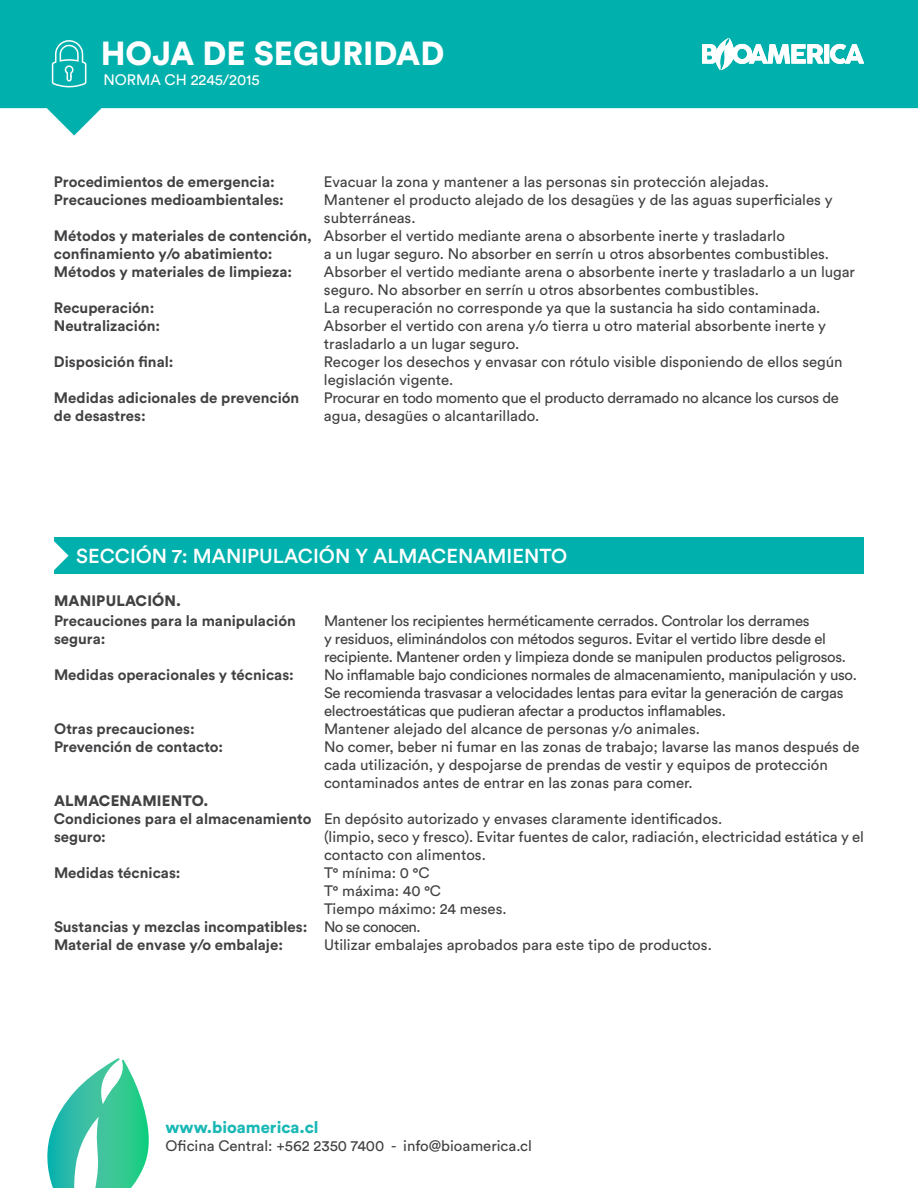
<style>
.page{position:relative;width:918px;height:1188px;background:#fff}
.page>*{position:absolute;margin:0;border:0;box-sizing:border-box;transform-origin:0 0}
.t1{font:900 33px "Circular Std";color:#fff}
.t2{font:500 20.1px "Circular Std";color:#fff}
.t3{font:900 16.5px "Circular Std";color:#1ab8b5}
.t4{font:15px/18px "Circular Std";color:#414042}
.t5{font:15px/18px "Circular Std";letter-spacing:-.02em;color:#414042}
.t6{font:700 15px "Circular Std";color:#414042}
.t7{font:15px "Circular Std";color:#fff}
.t8{font:900 15px "Circular Std";letter-spacing:.01em;color:#414042}
.s1{font-weight:700}
.s2{font-weight:900}
.s3{font-weight:400}
</style>
<div class="page">
<svg style="left:47px;top:1058px;width:102px;height:130px"></svg>
<svg style="left:0;top:0;width:918px;height:136px;fill:#00b0ad"></svg>
<svg style="left:51px;top:39px;width:36px;height:49px;background:#32bfbd"></svg>
<svg style="left:702px;top:38px;width:162px;height:32px"></svg>
<div style="left:54px;top:537px;width:810px;height:37px;background:#00b0ad"></div>
<svg style="left:54px;top:541px;width:15px;height:29px"></svg>
<h1 class="t1" style="left:101px;top:31px;width:345px">HOJA DE SEGURIDAD</h1>
<p class="t7" style="left:104px;top:70px;width:158px">NORMA CH 2245/2015</p>
<p class="t6" style="left:54px;top:172px;width:222px">Procedimientos de emergencia:</p>
<p class="t4" style="left:324px;top:172px;width:446px">Evacuar la zona y mantener a las personas sin protección alejadas.</p>
<p class="t6" style="left:54px;top:190px;width:231px">Precauciones medioambientales:</p>
<p class="t4" style="left:324px;top:190px;width:510px">Mantener el producto alejado de los desagües y de las aguas superficiales y</p>
<p class="t4" style="left:324px;top:208px;width:93px">subterráneas.</p>
<p class="t4" style="left:54px;top:226px;width:733px"><span class="s1">Métodos y materiales de contención,</span> Absorber el vertido mediante arena o absorbente inerte y trasladarlo</p>
<p class="t6" style="left:54px;top:244px;width:220px">confinamiento y/o abatimiento:</p>
<p class="t4" style="left:324px;top:244px;width:507px">a un lugar seguro. No absorber en serrín u otros absorbentes combustibles.</p>
<p class="t6" style="left:54px;top:262px;width:240px">Métodos y materiales de limpieza:</p>
<p class="t4" style="left:324px;top:262px;width:533px">Absorber el vertido mediante arena o absorbente inerte y trasladarlo a un lugar seguro. No absorber en serrín u otros absorbentes combustibles.</p>
<p class="t6" style="left:54px;top:298px;width:102px">Recuperación:</p>
<p class="t4" style="left:324px;top:298px;width:498px">La recuperación no corresponde ya que la sustancia ha sido contaminada.</p>
<p class="t6" style="left:54px;top:316px;width:108px">Neutralización:</p>
<p class="t4" style="left:324px;top:316px;width:504px">Absorber el vertido con arena y/o tierra u otro material absorbente inerte y trasladarlo a un lugar seguro.</p>
<p class="t6" style="left:54px;top:352px;width:121px">Disposición final:</p>
<p class="t4" style="left:324px;top:352px;width:520px">Recoger los desechos y envasar con rótulo visible disponiendo de ellos según legislación vigente.</p>
<p class="t6" style="left:54px;top:388px;width:247px">Medidas adicionales de prevención</p>
<p class="t5" style="left:324px;top:388px;width:517px">Procurar en todo momento que el producto derramado no alcance los cursos de</p>
<p class="t6" style="left:54px;top:406px;width:93px">de desastres:</p>
<p class="t4" style="left:324px;top:406px;width:217px">agua, desagües o alcantarillado.</p>
<h2 class="t2" style="left:76px;top:543px;width:493px">SECCIÓN 7: MANIPULACIÓN Y ALMACENAMIENTO</h2>
<p class="t8" style="left:54px;top:590px;width:128px">MANIPULACIÓN.</p>
<p class="t6" style="left:54px;top:611px;width:243px">Precauciones para la manipulación</p>
<p class="t5" style="left:324px;top:612px;width:487px">Mantener los recipientes herméticamente cerrados. Controlar los derrames</p>
<p class="t6" style="left:54px;top:629px;width:53px">segura:</p>
<p class="t5" style="left:324px;top:630px;width:524px">y residuos, eliminándolos con métodos seguros. Evitar el vertido libre desde el recipiente. Mantener orden y limpieza donde se manipulen productos peligrosos.</p>
<p class="t6" style="left:54px;top:665px;width:241px">Medidas operacionales y técnicas:</p>
<p class="t5" style="left:324px;top:666px;width:534px">No inflamable bajo condiciones normales de almacenamiento, manipulación y uso.<br>Se recomienda trasvasar a velocidades lentas para evitar la generación de cargas electroestáticas que pudieran afectar a productos inflamables.</p>
<p class="t6" style="left:54px;top:719px;width:142px">Otras precauciones:</p>
<p class="t4" style="left:324px;top:720px;width:377px">Mantener alejado del alcance de personas y/o animales.</p>
<p class="t6" style="left:54px;top:737px;width:171px">Prevención de contacto:</p>
<p class="t4" style="left:324px;top:738px;width:537px">No comer, beber ni fumar en las zonas de trabajo; lavarse las manos después de cada utilización, y despojarse de prendas de vestir y equipos de protección contaminados antes de entrar en las zonas para comer.</p>
<p class="t4" style="left:54px;top:792px;width:670px"><span class="s2">ALMACENAMIENTO.<br></span><span class="s1">Condiciones para el almacenamiento</span> En depósito autorizado y envases claramente identificados. <span class="s1">seguro:</span></p>
<p class="t4" style="left:324px;top:828px;width:541px">(limpio, seco y fresco). Evitar fuentes de calor, radiación, electricidad estática y el contacto con alimentos.</p>
<p class="t6" style="left:54px;top:863px;width:128px">Medidas técnicas:</p>
<p class="t4" style="left:324px;top:864px;width:107px">T° mínima: 0 °C</p>
<p class="t4" style="left:324px;top:882px;width:119px">T° máxima: 40 °C</p>
<p class="t4" style="left:324px;top:900px;width:184px">Tiempo máximo: 24 meses.</p>
<p class="t6" style="left:54px;top:917px;width:368px">Sustancias y mezclas incompatibles: <span class="s3">No se conocen.</span></p>
<p class="t6" style="left:54px;top:935px;width:231px">Material de envase y/o embalaje:</p>
<p class="t4" style="left:324px;top:936px;width:389px">Utilizar embalajes aprobados para este tipo de productos.</p>
<p class="t3" style="left:166px;top:1117px;width:155px">www.bioamerica.cl</p>
<p class="t4" style="left:166px;top:1137px;width:368px">Oficina Central: +562 2350 7400 - info@bioamerica.cl</p>
</div>
